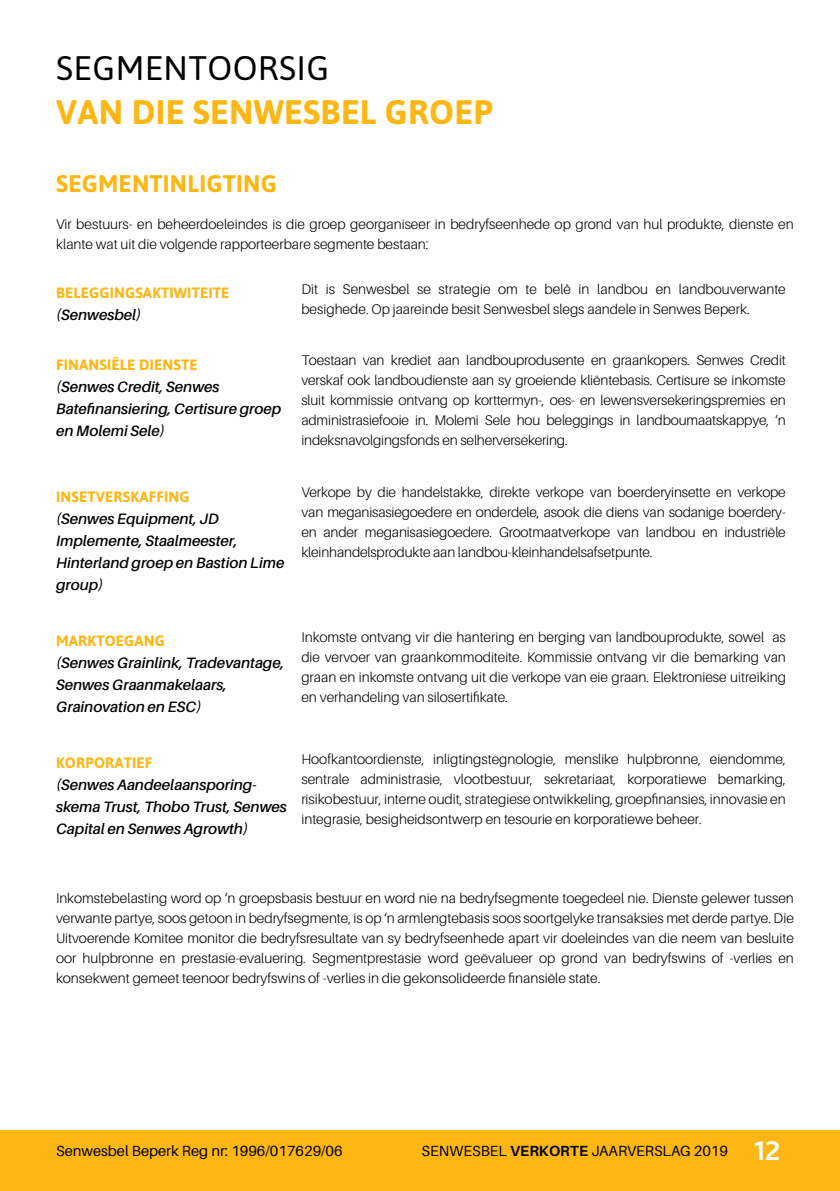
<style>
.page{position:relative;width:840px;height:1191px;background:#fff}
.page>*{position:absolute;margin:0;border:0;box-sizing:border-box;transform-origin:0 0}
.Heading_2{font:700 34px "Asap";letter-spacing:.01em;color:#fdb714}
.Heading_1{font:34px "Asap";letter-spacing:.01em;color:#000}
.t1{font:700 24px "Asap";letter-spacing:.01em;color:#fdb714}
.t2{font:italic 600 15px/22px "Aileron";color:#000}
.t3{font:700 15px "Asap";letter-spacing:.01em;color:#fdb714}
.t4{font:14.6px "Aileron";color:#000}
.t5{font:300 14px/20px "Aileron";color:#000;text-align:justify}
.s1{font-weight:700}
.s2{font-family:"Bw Mitga";font-weight:700;font-size:25.2px;color:#fff}
</style>
<div class="page">
<div style="left:0;top:1130px;width:839px;height:61px;background:#fdb714"></div>
<p class="Heading_1" style="left:56px;top:46px;width:274px">SEGMENTOORSIG</p>
<p class="Heading_2" style="left:56px;top:89px;width:438px">VAN DIE SENWESBEL GROEP</p>
<p class="t1" style="left:56px;top:168px;width:222px">SEGMENTINLIGTING</p>
<p class="t5" style="left:56px;top:215px;width:738px">Vir bestuurs- en beheerdoeleindes is die groep georganiseer in bedryfseenhede op grond van hul produkte, dienste en klante wat uit die volgende rapporteerbare segmente bestaan:</p>
<p class="t3" style="left:56px;top:283px;width:175px">BELEGGINGSAKTIWITEITE</p>
<p class="t2" style="left:56px;top:304px;width:87px">(Senwesbel)</p>
<p class="t5" style="left:301px;top:279px;width:485px">Dit is Senwesbel se strategie om te belê in landbou en landbouverwante besighede. Op jaareinde besit Senwesbel slegs aandele in Senwes Beperk.</p>
<p class="t3" style="left:56px;top:354px;width:143px">FINANSIËLE DIENSTE</p>
<p class="t2" style="left:56px;top:376px;width:227px">(Senwes Credit, Senwes<br>Batefinansiering, Certisure groep en Molemi Sele)</p>
<p class="t3" style="left:56px;top:486px;width:135px">INSETVERSKAFFING</p>
<p class="t2" style="left:56px;top:508px;width:230px">(Senwes Equipment, JD<br>Implemente, Staalmeester,<br>Hinterland groep en Bastion Lime group)</p>
<p class="t3" style="left:56px;top:631px;width:110px">MARKTOEGANG</p>
<p class="t2" style="left:56px;top:652px;width:230px">(Senwes Grainlink, Tradevantage,<br>Senwes Graanmakelaars,<br>Grainovation en ESC)</p>
<p class="t5" style="left:301px;top:351px;width:485px">Toestaan van krediet aan landbouprodusente en graankopers. Senwes Credit verskaf ook landboudienste aan sy groeiende kliëntebasis. Certisure se inkomste sluit kommissie ontvang op korttermyn-, oes- en lewensversekeringspremies en administrasiefooie in. Molemi Sele hou beleggings in landboumaatskappye, ‘n indeksnavolgingsfonds en selherversekering.</p>
<p class="t5" style="left:301px;top:483px;width:485px">Verkope by die handelstakke, direkte verkope van boerderyinsette en verkope van meganisasiegoedere en onderdele, asook die diens van sodanige boerdery&shy;en ander meganisasiegoedere. Grootmaatverkope van landbou en industriële kleinhandelsprodukte aan landbou-kleinhandelsafsetpunte.</p>
<p class="t5" style="left:301px;top:627px;width:485px">Inkomste ontvang vir die hantering en berging van landbouprodukte, sowel as die vervoer van graankommoditeite. Kommissie ontvang vir die bemarking van graan en inkomste ontvang uit die verkope van eie graan. Elektroniese uitreiking en verhandeling van silosertifikate.</p>
<p class="t3" style="left:56px;top:753px;width:98px">KORPORATIEF</p>
<p class="t2" style="left:56px;top:774px;width:232px">(Senwes Aandeelaansporing&shy;skema Trust, Thobo Trust, Senwes<br>Capital en Senwes Agrowth)</p>
<p class="t5" style="left:301px;top:749px;width:485px">Hoofkantoordienste, inligtingstegnologie, menslike hulpbronne, eiendomme, sentrale administrasie, vlootbestuur, sekretariaat, korporatiewe bemarking, risikobestuur, interne oudit, strategiese ontwikkeling, groepfinansies, innovasie en integrasie, besigheidsontwerp en tesourie en korporatiewe beheer.</p>
<p class="t5" style="left:56px;top:888px;width:739px">Inkomstebelasting word op ‘n groepsbasis bestuur en word nie na bedryfsegmente toegedeel nie. Dienste gelewer tussen verwante partye, soos getoon in bedryfsegmente, is op ‘n armlengtebasis soos soortgelyke transaksies met derde partye. Die Uitvoerende Komitee monitor die bedryfsresultate van sy bedryfseenhede apart vir doeleindes van die neem van besluite oor hulpbronne en prestasie-evaluering. Segmentprestasie word geëvalueer op grond van bedryfswins of -verlies en konsekwent gemeet teenoor bedryfswins of -verlies in die gekonsolideerde finansiële state.</p>
<p class="t4" style="left:56px;top:1142px;width:288px">Senwesbel Beperk Reg nr: 1996/017629/06</p>
<p class="t4" style="left:421px;top:1142px;width:360px">SENWESBEL <span class="s1">VERKORTE</span> JAARVERSLAG 2019 <span class="s2">12</span></p>
</div>
